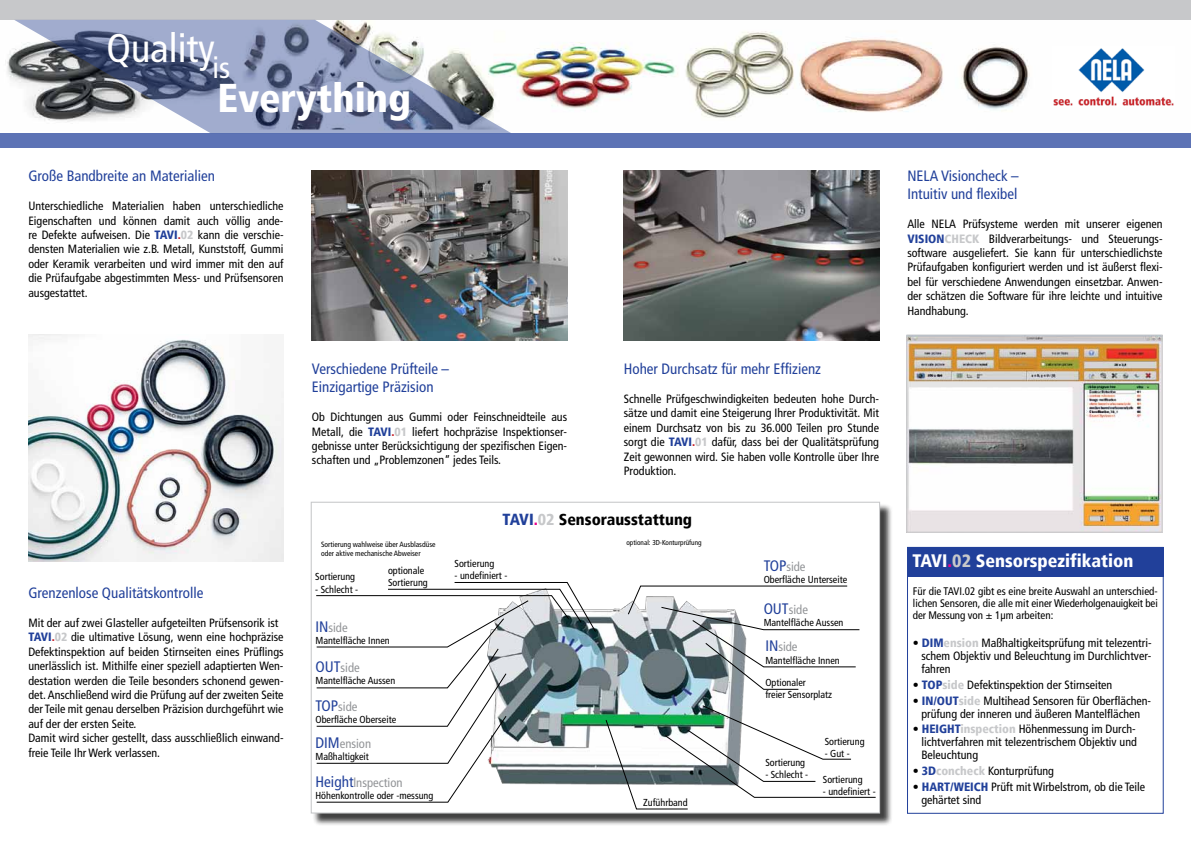
<style>
.page{position:relative;width:1191px;height:842px;background:#fff}
.page>*{position:absolute;margin:0;border:0;box-sizing:border-box;transform-origin:0 0}
.t1{font:900 condensed 40px "Frutiger LT";color:#fff}
.t2{font:condensed 40px "Frutiger LT";color:#fff}
.t3{font:condensed 30px "Frutiger LT";color:#fff}
.t4{font:900 condensed 18px "Frutiger LT";color:#fff}
.t5{font:900 condensed 16px "Frutiger LT";color:#000}
.t6{font:condensed 15px/18px "Frutiger LT";color:#21409a}
.t7{font:condensed 12.7px "Frutiger LT";color:#939598}
.t8{font:condensed 12px/14.4px "Frutiger LT";color:#000;text-align:justify}
.t9{font:condensed 11px/12px "Frutiger LT";letter-spacing:-.01em;color:#000;text-align:justify}
.t10{font:condensed 10.1px/12.2px "Frutiger LT";color:#000}
.t11{font:condensed 7.6px "Frutiger LT";color:#000}
.t12{font:condensed 7.2px "Frutiger LT";color:#000}
.s1{font-weight:900;color:#21409a}
.s2{font-weight:900;color:#c9252c}
.s3{font-weight:900;color:#c7c8ca}
.s4{color:#21409a}
.s5{color:#ec008c}
.s6{color:#c7c8ca}
.s7{font-size:15.2px;color:#21409a}
</style>
<div class="page">
<img style="left:5px;top:31px;width:1025px;height:87px">
<div style="left:0;top:0;width:1191px;height:20px;background:#c7c8ca"></div>
<img style="left:1053px;top:48px;width:121px;height:58px">
<div style="left:0;top:133px;width:1191px;height:14px;background:#5d73b5"></div>
<svg style="left:14px;top:20px;width:497px;height:113px"></svg>
<div style="left:312px;top:503px;width:580px;height:323px;background:#000;opacity:.75"></div>
<div style="left:311px;top:502px;width:568px;height:311px;background:#fff"></div>
<img style="left:336px;top:585px;width:524px;height:225px">
<svg style="left:628px;top:586px;width:231px;height:104px"></svg>
<svg style="left:316px;top:582px;width:280px;height:220px"></svg>
<svg style="left:605px;top:705px;width:271px;height:104px"></svg>
<img style="left:28px;top:334px;width:255px;height:227px">
<img style="left:908px;top:336px;width:252px;height:195px">
<div style="left:906px;top:334px;width:256px;height:199px;border:1px solid #c7c8ca"></div>
<img style="left:312px;top:170px;width:255px;height:170px">
<img style="left:624px;top:170px;width:255px;height:170px">
<div style="left:907px;top:547px;width:256px;height:266px;border:1px solid #21409a"></div>
<div style="left:907px;top:547px;width:256px;height:30px;background:#21409a"></div>
<h1 class="t2" style="left:106px;top:25px;width:110px">Quality</h1>
<h2 class="t3" style="left:212px;top:50px;width:19px">is</h2>
<h1 class="t1" style="left:218px;top:74px;width:195px">Everything</h1>
<p class="t6" style="left:28px;top:167px;width:188px">Große Bandbreite an Materialien</p>
<p class="t8" style="left:28px;top:199px;width:257px">Unterschiedliche Materialien haben unterschiedliche Eigenschaften und können damit auch völlig ande&shy;re Defekte aufweisen. Die <span class="s1">TAVI</span><span class="s2">.</span><span class="s3">02</span> kann die verschie&shy;densten Materialien wie z.B. Metall, Kunststoff, Gummi oder Keramik verarbeiten und wird immer mit den auf die Prüfaufgabe abgestimmten Mess- und Prüfsensoren ausgestattet.</p>
<p class="t6" style="left:28px;top:584px;width:176px">Grenzenlose Qualitätskontrolle</p>
<p class="t8" style="left:28px;top:616px;width:257px;text-align:left">Mit der auf zwei Glasteller aufgeteilten Prüfsensorik ist <span class="s1">TAVI</span><span class="s2">.</span><span class="s3">02</span> die ultimative Lösung, wenn eine hochpräzise Defektinspektion auf beiden Stirnseiten eines Prüflings unerlässlich ist. Mithilfe einer speziell adaptierten Wen&shy;destation werden die Teile besonders schonend gewen&shy;det. Anschließend wird die Prüfung auf der zweiten Seite der Teile mit genau derselben Präzision durchgeführt wie auf der der ersten Seite.<br>Damit wird sicher gestellt, dass ausschließlich einwand&shy;freie Teile Ihr Werk verlassen.</p>
<p class="t6" style="left:312px;top:360px;width:139px">Verschiedene Prüfteile –<br>Einzigartige Präzision</p>
<p class="t8" style="left:312px;top:410px;width:257px">Ob Dichtungen aus Gummi oder Feinschneidteile aus Metall, die <span class="s1">TAVI</span><span class="s2">.</span><span class="s3">01</span> liefert hochpräzise Inspektionser&shy;gebnisse unter Berücksichtigung der spezifischen Eigen&shy;schaften und „Problemzonen“ jedes Teils.</p>
<p class="t6" style="left:624px;top:360px;width:199px">Hoher Durchsatz für mehr Effizienz</p>
<p class="t8" style="left:624px;top:392px;width:257px">Schnelle Prüfgeschwindigkeiten bedeuten hohe Durch&shy;sätze und damit eine Steigerung Ihrer Produktivität. Mit einem Durchsatz von bis zu 36.000 Teilen pro Stunde sorgt die <span class="s1">TAVI</span><span class="s2">.</span><span class="s3">01</span> dafür, dass bei der Qualitätsprüfung Zeit gewonnen wird. Sie haben volle Kontrolle über Ihre Produktion.</p>
<h3 class="t5" style="left:502px;top:510px;width:191px"><span class="s4">TAVI</span><span class="s5">.</span><span class="s6">02</span> Sensorausstattung</h3>
<p class="t11" style="left:321px;top:540px;width:116px">Sortierung wahlweise über Ausblasdüse</p>
<p class="t12" style="left:626px;top:539px;width:77px">optional: 3D-Konturprüfung</p>
<p class="t11" style="left:321px;top:549px;width:101px">oder aktive mechanische Abweiser</p>
<p class="t10" style="left:315px;top:571px;width:41px">Sortierung</p>
<p class="t10" style="left:315px;top:583px;width:44px">- Schlecht -</p>
<p class="t10" style="left:388px;top:564px;width:41px">optionale<br>Sortierung</p>
<p class="t7" style="left:315px;top:620px;width:34px"><span class="s7">IN</span>side</p>
<p class="t10" style="left:315px;top:634px;width:76px">Mantelfläche Innen</p>
<p class="t7" style="left:315px;top:660px;width:46px"><span class="s7">OUT</span>side</p>
<p class="t10" style="left:315px;top:675px;width:81px">Mantelfläche Aussen</p>
<p class="t7" style="left:315px;top:699px;width:43px"><span class="s7">TOP</span>side</p>
<p class="t10" style="left:315px;top:713px;width:82px">Oberfläche Oberseite</p>
<p class="t7" style="left:315px;top:736px;width:57px"><span class="s7">DIM</span>ension</p>
<p class="t10" style="left:315px;top:750px;width:55px">Maßhaltigkeit</p>
<p class="t7" style="left:315px;top:775px;width:89px"><span class="s7">Height</span>lnspection</p>
<p class="t10" style="left:315px;top:789px;width:119px">Höhenkontrolle oder -messung</p>
<p class="t10" style="left:454px;top:558px;width:41px">Sortierung</p>
<p class="t10" style="left:454px;top:570px;width:54px">- undefiniert -</p>
<p class="t10" style="left:643px;top:796px;width:46px">Zuführband</p>
<p class="t7" style="left:763px;top:559px;width:43px"><span class="s7">TOP</span>side</p>
<p class="t10" style="left:763px;top:573px;width:85px">Oberfläche Unterseite</p>
<p class="t7" style="left:763px;top:602px;width:46px"><span class="s7">OUT</span>side</p>
<p class="t10" style="left:763px;top:617px;width:81px">Mantelfläche Aussen</p>
<p class="t7" style="left:765px;top:639px;width:34px"><span class="s7">IN</span>side</p>
<p class="t10" style="left:765px;top:654px;width:76px">Mantelfläche Innen</p>
<p class="t10" style="left:765px;top:676px;width:68px">Optionaler<br>freier Sensorplatz</p>
<p class="t10" style="left:765px;top:756px;width:41px">Sortierung</p>
<p class="t10" style="left:765px;top:768px;width:44px">- Schlecht -</p>
<p class="t10" style="left:824px;top:735px;width:41px">Sortierung</p>
<p class="t10" style="left:824px;top:747px;width:26px">- Gut -</p>
<p class="t10" style="left:823px;top:774px;width:41px">Sortierung</p>
<p class="t10" style="left:823px;top:786px;width:54px">- undefiniert -</p>
<p class="t6" style="left:907px;top:167px;width:113px">NELA Visioncheck –<br>Intuitiv und flexibel</p>
<p class="t8" style="left:907px;top:217px;width:257px">Alle NELA Prüfsysteme werden mit unserer eigenen <span class="s1">VISION</span><span class="s3">CHECK</span> Bildverarbeitungs- und Steuerungs&shy;software ausgeliefert. Sie kann für unterschiedlichste Prüfaufgaben konfiguriert werden und ist äußerst flexi&shy;bel für verschiedene Anwendungen einsetzbar. Anwen&shy;der schätzen die Software für ihre leichte und intuitive Handhabung.</p>
<h3 class="t4" style="left:912px;top:550px;width:222px">TAVI<span class="s5">.</span><span class="s6">02</span> Sensorspezifikation</h3>
<p class="t9" style="left:913px;top:585px;width:246px">Für die TAVI.02 gibt es eine breite Auswahl an unterschied&shy;lichen Sensoren, die alle mit einer Wiederholgenauigkeit bei der Messung von ± 1μm arbeiten:</p>
<p class="t8" style="left:921px;top:636px;width:232px;line-height:13px;text-indent:-9px">• <span class="s1">DIM</span><span class="s3">ension</span> Maßhaltigkeitsprüfung mit telezentri&shy;schem Objektiv und Beleuchtung im Durchlichtver&shy;fahren</p>
<p class="t8" style="left:913px;top:677px;width:201px">• <span class="s1">TOP</span><span class="s3">side</span> Defektinspektion der Stirnseiten</p>
<p class="t8" style="left:913px;top:694px;width:240px;line-height:13px;text-align:center">• <span class="s1">IN/OUT</span><span class="s3">side</span> Multihead Sensoren für Oberflächen&shy;prüfung der inneren und äußeren Mantelflächen</p>
<p class="t8" style="left:921px;top:723px;width:217px;line-height:13px;text-indent:-9px">• <span class="s1">HEIGHT</span><span class="s3">inspection</span> Höhenmessung im Durch&shy;lichtverfahren mit telezentrischem Objektiv und Beleuchtung</p>
<p class="t8" style="left:913px;top:764px;width:143px">• <span class="s1">3D</span><span class="s3">concheck</span> Konturprüfung</p>
<p class="t8" style="left:921px;top:780px;width:225px;line-height:13px;text-indent:-9px">• <span class="s1">HART/WEICH</span> Prüft mit Wirbelstrom, ob die Teile gehärtet sind</p>
</div>
